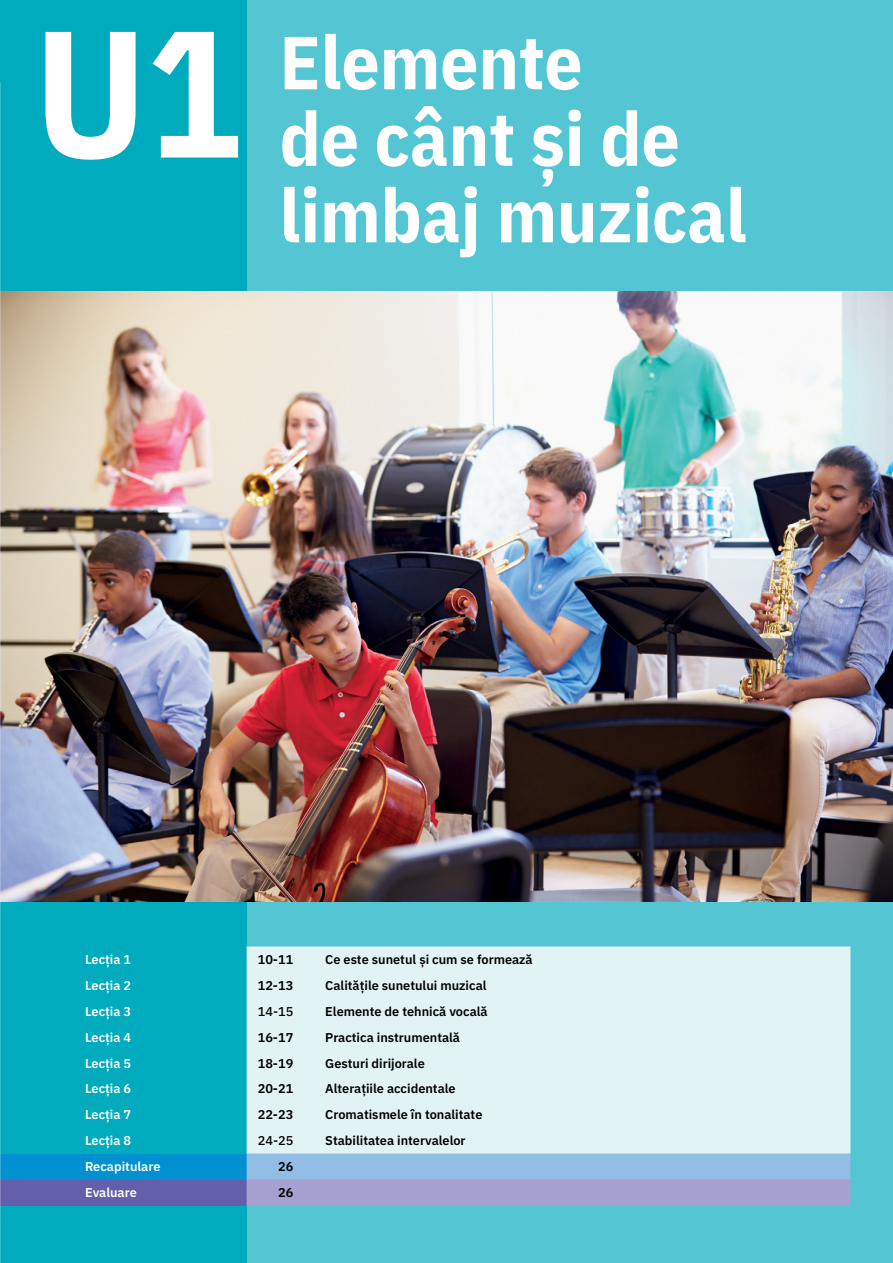
<style>
.page{position:relative;width:893px;height:1263px;background:#54c6d3}
.page>*{position:absolute;margin:0;border:0;box-sizing:border-box;transform-origin:0 0}
.t1{font:700 180px "IBM Plex Sans Cond";color:#fff}
.t2{font:700 75px/76.5px "IBM Plex Sans Cond";color:#fff}
.t3{font:600 12.75px "IBM Plex Sans";color:#000}
.t4{font:600 12.75px "IBM Plex Sans";color:#fff}
.t5{font:500 12.75px "IBM Plex Sans";color:#000}
</style>
<div class="page">
<div style="left:0;top:0;width:247px;height:1263px;background:#00abbd"></div>
<svg style="left:0;top:946px;width:247px;height:208px"></svg>
<div style="left:247px;top:946px;width:603px;height:208px;background:#e2f3f5"></div>
<div style="left:0;top:1154px;width:247px;height:26px;background:#0091d1"></div>
<div style="left:0;top:1180px;width:247px;height:25px;background:#645faa"></div>
<svg style="left:247px;top:1154px;width:603px;height:51px"></svg>
<img style="left:0;top:291px;width:893px;height:610px">
<h1 class="t1" style="left:34px;top:-49px;width:211px">U1</h1>
<h2 class="t2" style="left:280px;top:18px;width:469px">Elemente<br>de cânt și de limbaj muzical</h2>
<p class="t4" style="left:85px;top:949px;width:48px">Lecția 1</p>
<p class="t3" style="left:258px;top:949px;width:37px">10-11</p>
<p class="t3" style="left:325px;top:949px;width:209px">Ce este sunetul și cum se formează</p>
<p class="t4" style="left:85px;top:975px;width:48px">Lecția 2</p>
<p class="t3" style="left:258px;top:975px;width:37px">12-13</p>
<p class="t3" style="left:325px;top:975px;width:163px">Calitățile sunetului muzical</p>
<p class="t4" style="left:85px;top:1001px;width:48px">Lecția 3</p>
<p class="t5" style="left:258px;top:1001px;width:37px">14-15</p>
<p class="t3" style="left:325px;top:1001px;width:164px">Elemente de tehnică vocală</p>
<p class="t4" style="left:85px;top:1027px;width:48px">Lecția 4</p>
<p class="t3" style="left:258px;top:1027px;width:37px">16-17</p>
<p class="t3" style="left:325px;top:1027px;width:136px">Practica instrumentală</p>
<p class="t4" style="left:85px;top:1053px;width:48px">Lecția 5</p>
<p class="t3" style="left:258px;top:1053px;width:37px">18-19</p>
<p class="t3" style="left:325px;top:1053px;width:101px">Gesturi dirijorale</p>
<p class="t4" style="left:85px;top:1079px;width:48px">Lecția 6</p>
<p class="t3" style="left:258px;top:1079px;width:37px">20-21</p>
<p class="t3" style="left:325px;top:1079px;width:132px">Alterațiile accidentale</p>
<p class="t4" style="left:85px;top:1105px;width:48px">Lecția 7</p>
<p class="t3" style="left:258px;top:1105px;width:37px">22-23</p>
<p class="t3" style="left:325px;top:1105px;width:159px">Cromatismele în tonalitate</p>
<p class="t4" style="left:85px;top:1131px;width:48px">Lecția 8</p>
<p class="t5" style="left:258px;top:1131px;width:37px">24-25</p>
<p class="t3" style="left:325px;top:1131px;width:142px">Stabilitatea intervalelor</p>
<p class="t4" style="left:85px;top:1156px;width:77px">Recapitulare</p>
<p class="t3" style="left:278px;top:1156px;width:17px">26</p>
<p class="t4" style="left:85px;top:1182px;width:53px">Evaluare</p>
<p class="t3" style="left:278px;top:1182px;width:17px">26</p>
</div>
